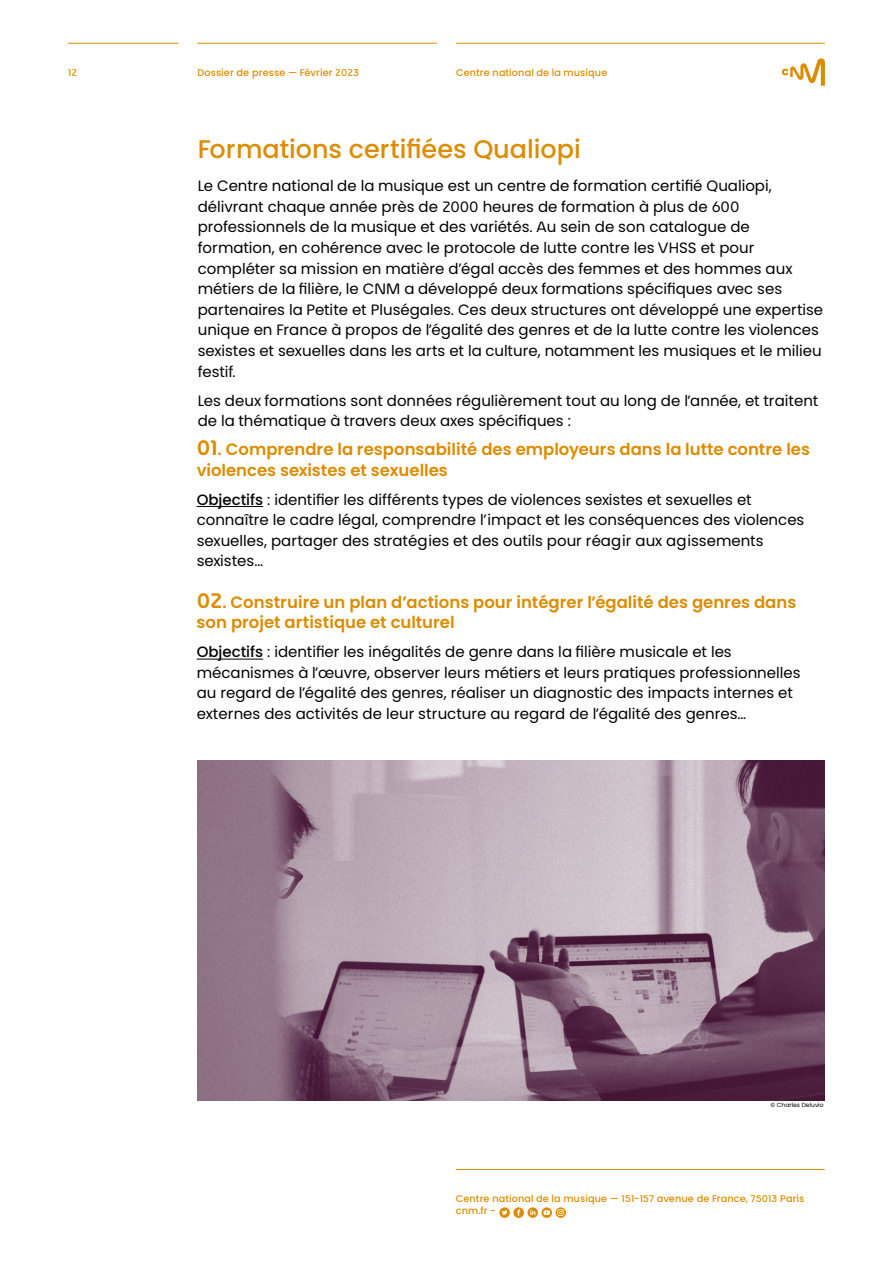
<style>
.page{position:relative;width:893px;height:1263px;background:#fff}
.page>*{position:absolute;margin:0;border:0;box-sizing:border-box;transform-origin:0 0}
.t1{font:500 25.5px "CNM";color:#dc8c00}
.t2{font:600 16.5px/20.7px "CNM";color:#dc8c00}
.t3{font:15px/20.7px "CNM";color:#000}
.t4{font:500 9.75px/12.3px "CNM";letter-spacing:.01em;color:#dc8c00}
.t5{font:6px "CNM";color:#000}
.s1{font-size:21px}
.s2{font-weight:500}
</style>
<div class="page">
<hr style="left:197px;top:506px;width:66px;height:1px;background:#000">
<hr style="left:197px;top:659px;width:66px;height:1px;background:#000">
<img style="left:197px;top:760px;width:628px;height:340px">
<hr style="left:68px;top:43px;width:110px;height:1px;background:#dc8c00">
<hr style="left:456px;top:43px;width:369px;height:1px;background:#dc8c00">
<svg style="left:782px;top:58px;width:43px;height:28px"></svg>
<hr style="left:197px;top:43px;width:240px;height:1px;background:#dc8c00">
<svg style="left:499px;top:1207px;width:67px;height:11px"></svg>
<hr style="left:456px;top:1169px;width:369px;height:1px;background:#dc8c00">
<p class="t4" style="left:68px;top:66px;width:10px">12</p>
<p class="t4" style="left:197px;top:67px;width:163px">Dossier de presse — Février 2023</p>
<p class="t4" style="left:456px;top:67px;width:153px">Centre national de la musique</p>
<h1 class="t1" style="left:198px;top:134px;width:384px">Formations certifiées Qualiopi</h1>
<p class="t3" style="left:198px;top:176px;width:627px">Le Centre national de la musique est un centre de formation certifié Qualiopi, délivrant chaque année près de 2000 heures de formation à plus de 600 professionnels de la musique et des variétés. Au sein de son catalogue de formation, en cohérence avec le protocole de lutte contre les VHSS et pour compléter sa mission en matière d’égal accès des femmes et des hommes aux métiers de la filière, le CNM a développé deux formations spécifiques avec ses partenaires la Petite et Pluségales. Ces deux structures ont développé une expertise unique en France à propos de l’égalité des genres et de la lutte contre les violences sexistes et sexuelles dans les arts et la culture, notamment les musiques et le milieu festif.</p>
<p class="t3" style="left:198px;top:390px;width:622px">Les deux formations sont données régulièrement tout au long de l’année, et traitent de la thématique à travers deux axes spécifiques :</p>
<p class="t2" style="left:197px;top:439px;width:615px"><span class="s1">01</span>. Comprendre la responsabilité des employeurs dans la lutte contre les violences sexistes et sexuelles</p>
<p class="t3" style="left:197px;top:489px;width:609px"><span class="s2">Objectifs</span> : identifier les différents types de violences sexistes et sexuelles et connaître le cadre légal, comprendre l’impact et les conséquences des violences sexuelles, partager des stratégies et des outils pour réagir aux agissements sexistes…</p>
<p class="t2" style="left:197px;top:592px;width:601px"><span class="s1">02</span>. Construire un plan d’actions pour intégrer l’égalité des genres dans son projet artistique et culturel</p>
<p class="t3" style="left:197px;top:642px;width:605px"><span class="s2">Objectifs</span> : identifier les inégalités de genre dans la filière musicale et les mécanismes à l’œuvre, observer leurs métiers et leurs pratiques professionnelles au regard de l’égalité des genres, réaliser un diagnostic des impacts internes et externes des activités de leur structure au regard de l’égalité des genres…</p>
<p class="t5" style="left:770px;top:1101px;width:55px">© Charles Deluvio</p>
<p class="t4" style="left:456px;top:1193px;width:350px">Centre national de la musique — 151-157 avenue de France, 75013 Paris cnm.fr -</p>
</div>
